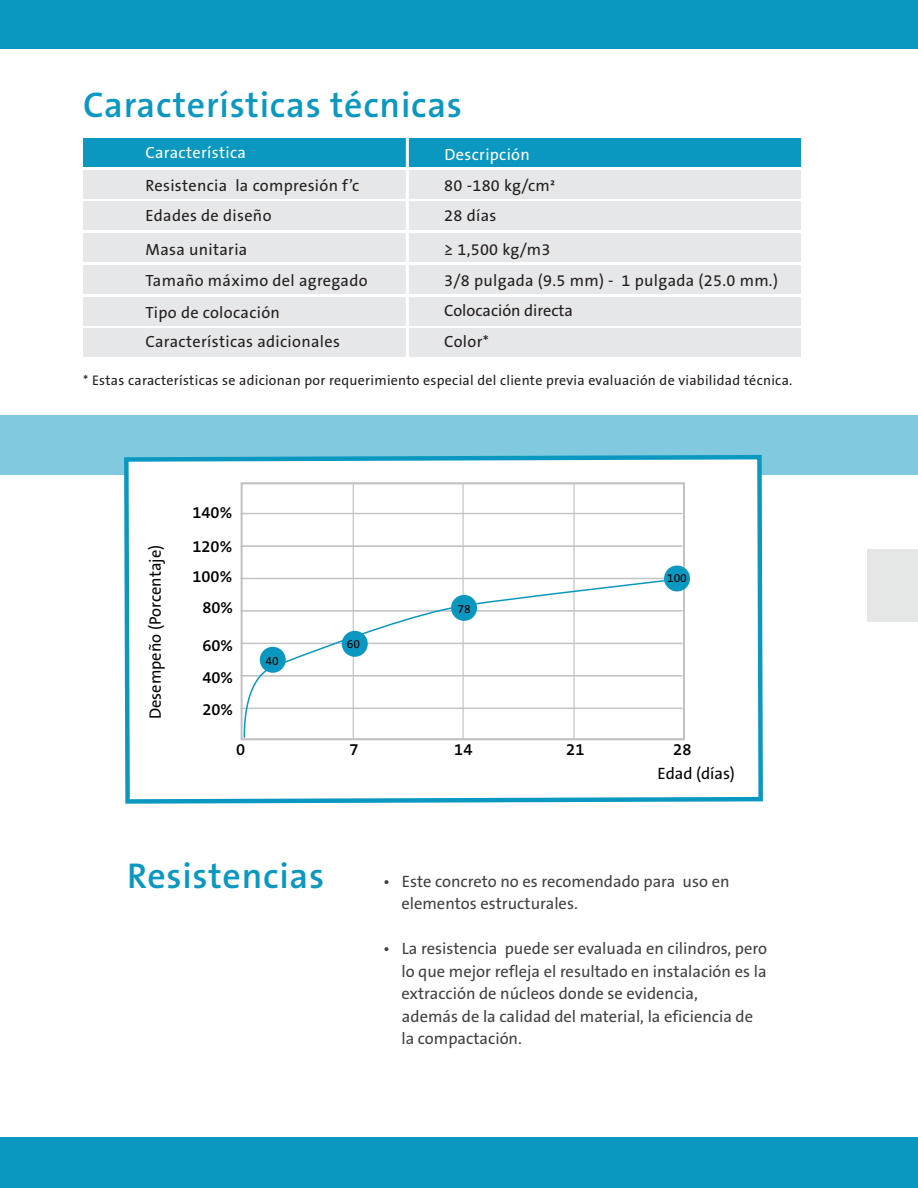
<style>
.page{position:relative;width:918px;height:1188px;background:#fff}
.page>*{position:absolute;margin:0;border:0;box-sizing:border-box;transform-origin:0 0}
.t1{font:600 36px "The Sans B6";letter-spacing:.02em;color:#0b98c0}
.t2{font:16.5px/22.5px "The Sans B5 Plain";color:#414042}
.t3{font:600 16.5px "The Sans B6";color:#010101}
.t4{font:16.5px "The Sans B5 Plain";color:#010101}
.t5{font:16.35px/29.4px "The Sans B5 Plain";letter-spacing:.02em;color:#231f20}
.t6{font:16.35px "The Sans B5 Plain";letter-spacing:.02em;color:#fff}
.t7{font:13.95px "The Sans B5 Plain";letter-spacing:.02em;color:#231f20}
.t8{font:12px "The Sans B5 Plain";color:#010101}
</style>
<div class="page">
<div style="left:0;top:415px;width:918px;height:60px;background:#80c9de"></div>
<div style="left:83px;top:328px;width:717px;height:29px;background:#e6e7e8"></div>
<div style="left:83px;top:138px;width:717px;height:29px;background:#0b98c0"></div>
<div style="left:83px;top:170px;width:717px;height:28px;background:#e6e7e8"></div>
<div style="left:83px;top:202px;width:717px;height:28px;background:#e6e7e8"></div>
<div style="left:83px;top:233px;width:717px;height:29px;background:#e6e7e8"></div>
<div style="left:83px;top:265px;width:717px;height:29px;background:#e6e7e8"></div>
<div style="left:83px;top:297px;width:717px;height:28px;background:#e6e7e8"></div>
<hr style="left:406px;top:137px;width:3px;height:225px;background:#fff">
<div style="left:868px;top:549px;width:50px;height:72px;background:#e5e6e6"></div>
<div style="left:0;top:0;width:918px;height:49px;background:#0b98c0"></div>
<div style="left:0;top:1138px;width:918px;height:50px;background:#0b98c0"></div>
<svg style="left:124px;top:455px;width:639px;height:349px"></svg>
<svg style="left:241px;top:482px;width:444px;height:258px"></svg>
<svg style="left:242px;top:577px;width:445px;height:162px"></svg>
<div style="left:260px;top:647px;width:26px;height:26px;background:#0b98c0;border-radius:50%"></div>
<div style="left:342px;top:631px;width:26px;height:26px;background:#0b98c0;border-radius:50%"></div>
<div style="left:451px;top:595px;width:26px;height:26px;background:#0b98c0;border-radius:50%"></div>
<div style="left:664px;top:566px;width:26px;height:25px;background:#0b98c0;border-radius:50%"></div>
<h1 class="t1" style="left:83px;top:86px;width:380px">Características técnicas</h1>
<p class="t6" style="left:146px;top:144px;width:102px">Característica</p>
<p class="t6" style="left:445px;top:146px;width:87px">Descripción</p>
<p class="t5" style="left:146px;top:172px;width:215px">Resistencia la compresión f’c</p>
<p class="t5" style="left:146px;top:201px;width:128px">Edades de diseño</p>
<p class="t5" style="left:146px;top:235px;width:103px">Masa unitaria</p>
<p class="t5" style="left:444px;top:172px;width:113px">80 -180 kg/cm²<br>28 días</p>
<p class="t5" style="left:444px;top:235px;width:108px">≥ 1,500 kg/m3</p>
<p class="t5" style="left:146px;top:265px;width:224px;line-height:32.1px">Tamaño máximo del agregado<br>Tipo de colocación</p>
<p class="t5" style="left:444px;top:266px;width:335px;line-height:30.2px">3/8 pulgada (9.5 mm) - 1 pulgada (25.0 mm.)<br>Colocación directa</p>
<p class="t5" style="left:146px;top:328px;width:196px">Características adicionales</p>
<p class="t5" style="left:444px;top:328px;width:46px">Color*</p>
<p class="t7" style="left:83px;top:372px;width:711px">* Estas características se adicionan por requerimiento especial del cliente previa evaluación de viabilidad técnica.</p>
<p class="t4" style="left:147px;top:719px;width:176px;rotate:-90deg">Desempeño (Porcentaje)</p>
<p class="t3" style="left:193px;top:504px;width:41px">140%</p>
<p class="t3" style="left:193px;top:538px;width:41px">120%</p>
<p class="t3" style="left:193px;top:568px;width:41px">100%</p>
<p class="t3" style="left:202px;top:599px;width:32px">80%</p>
<p class="t3" style="left:202px;top:637px;width:32px">60%</p>
<p class="t3" style="left:202px;top:668px;width:32px">40%</p>
<p class="t3" style="left:202px;top:700px;width:32px">20%</p>
<p class="t3" style="left:236px;top:740px;width:11px">0</p>
<p class="t8" style="left:266px;top:654px;width:15px">40</p>
<p class="t8" style="left:347px;top:638px;width:15px">60</p>
<p class="t8" style="left:457px;top:602px;width:15px">78</p>
<p class="t8" style="left:667px;top:571px;width:21px">100</p>
<p class="t3" style="left:349px;top:740px;width:11px">7</p>
<p class="t3" style="left:454px;top:740px;width:20px">14</p>
<p class="t3" style="left:566px;top:740px;width:20px">21</p>
<p class="t3" style="left:673px;top:740px;width:20px">28</p>
<p class="t4" style="left:658px;top:764px;width:79px">Edad (días)</p>
<h1 class="t1" style="left:127px;top:857px;width:198px">Resistencias</h1>
<p class="t2" style="left:401px;top:870px;width:330px;text-indent:-18px">• Este concreto no es recomendado para uso en elementos estructurales.</p>
<p class="t2" style="left:401px;top:938px;width:367px;text-indent:-18px">• La resistencia puede ser evaluada en cilindros, pero lo que mejor refleja el resultado en instalación es la extracción de núcleos donde se evidencia,<br>además de la calidad del material, la eficiencia de la compactación.</p>
</div>
